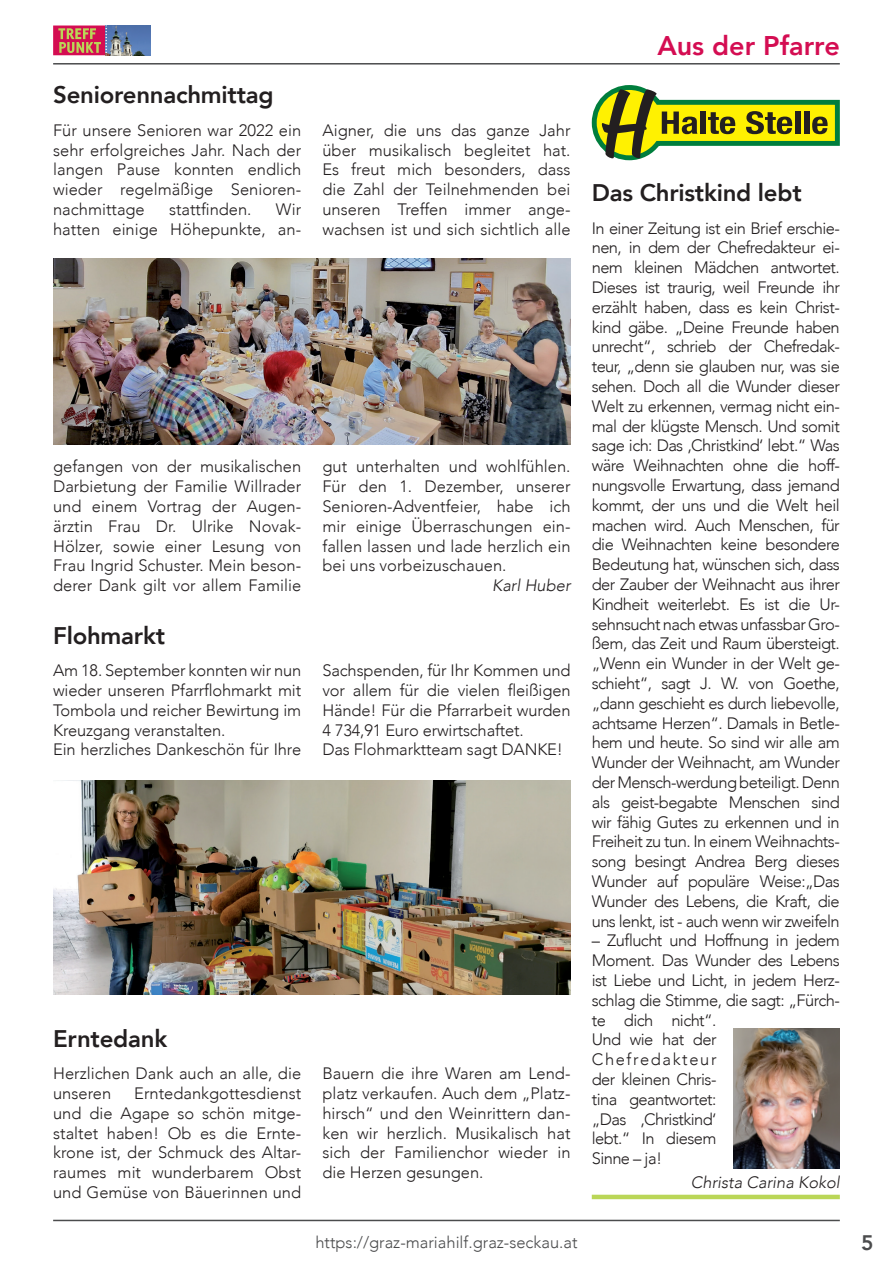
<style>
.page{position:relative;width:893px;height:1263px;background:#fff}
.page>*{position:absolute;margin:0;border:0;box-sizing:border-box;transform-origin:0 0}
.t1{font:800 27px "Avenir LT Com";color:#d40d52}
.t2{font:800 24px "Avenir LT Com";letter-spacing:-.01em;color:#231f20}
.t3{font:800 21px "Avenir LT Com";color:#4b4c4d}
.t4{font:300 16.5px/19.8px "Avenir LT Com";letter-spacing:-.01em;color:#231f20;text-align:justify}
.t5{font:300 16.5px/19.8px "Avenir LT Com";letter-spacing:-.035em;color:#231f20}
.t6{font:300 16.5px "Avenir LT Com";color:#4b4c4d}
.t7{font:italic 300 16.5px "Avenir LT Com";color:#231f20}
</style>
<div class="page">
<hr style="left:53px;top:1220px;width:787px;height:1px;background:#4b4c4d">
<hr style="left:53px;top:63px;width:787px;height:2px;background:#4b4c4d">
<img style="left:107px;top:26px;width:44px;height:29px">
<svg style="left:53px;top:26px;width:54px;height:30px;background:#ca515b"></svg>
<img style="left:733px;top:1028px;width:107px;height:140px">
<hr style="left:592px;top:1195px;width:248px;height:4px;background:#bad657">
<svg style="left:591px;top:85px;width:249px;height:76px"></svg>
<img style="left:53px;top:780px;width:517px;height:215px">
<img style="left:53px;top:259px;width:517px;height:185px">
<h2 class="t2" style="left:53px;top:81px;width:222px">Seniorennachmittag</h2>
<p class="t4" style="left:53px;top:120px;width:250px">Für unsere Senioren war 2022 ein sehr erfolgreiches Jahr. Nach der langen Pause konnten endlich wieder regelmäßige Senioren&shy;nachmittage</p>
<p class="t4" style="left:169px;top:199px;width:84px">stattfinden.</p>
<p class="t4" style="left:53px;top:199px;width:250px;text-align:right">Wir<br>hatten einige Höhepunkte, an-</p>
<p class="t4" style="left:322px;top:120px;width:250px">Aigner, die uns das ganze Jahr über musikalisch begleitet hat.<br>Es freut mich besonders, dass die Zahl der Teilnehmenden bei unseren Treffen immer ange&shy;wachsen ist und sich sichtlich alle</p>
<p class="t4" style="left:53px;top:457px;width:250px">gefangen von der musikalischen Darbietung der Familie Willrader und einem Vortrag der Augen&shy;ärztin Frau Dr. Ulrike Novak-Hölzer, sowie einer Lesung von Frau Ingrid Schuster. Mein beson&shy;derer Dank gilt vor allem Familie</p>
<p class="t4" style="left:322px;top:457px;width:250px">gut unterhalten und wohlfühlen.<br>Für den 1. Dezember, unserer Senioren-Adventfeier, habe ich mir einige Überraschungen ein&shy;fallen lassen und lade herzlich ein bei uns vorbeizuschauen.</p>
<p class="t7" style="left:492px;top:576px;width:80px">Karl Huber</p>
<h2 class="t2" style="left:53px;top:621px;width:113px">Flohmarkt</h2>
<p class="t4" style="left:53px;top:661px;width:250px;text-align:left">Am 18. September konnten wir nun wieder unseren Pfarrflohmarkt mit<br>Tombola und reicher Bewirtung im<br>Kreuzgang veranstalten.<br>Ein herzliches Dankeschön für Ihre</p>
<p class="t4" style="left:322px;top:661px;width:250px;text-align:left">Sachspenden, für Ihr Kommen und vor allem für die vielen fleißigen<br>Hände! Für die Pfarrarbeit wurden<br>4 734,91 Euro erwirtschaftet.<br>Das Flohmarktteam sagt DANKE!</p>
<h2 class="t2" style="left:53px;top:1024px;width:116px">Erntedank</h2>
<p class="t4" style="left:53px;top:1063px;width:250px">Herzlichen Dank auch an alle, die unseren</p>
<p class="t4" style="left:53px;top:1083px;width:250px;text-indent:81px">Erntedankgottesdienst und die Agape so schön mitge&shy;staltet haben! Ob es die Ernte&shy;krone ist, der Schmuck des Altar&shy;raumes mit wunderbarem Obst und Gemüse von Bäuerinnen und</p>
<p class="t4" style="left:322px;top:1063px;width:250px">Bauern die ihre Waren am Lend&shy;platz verkaufen. Auch dem „Platz&shy;hirsch“ und den Weinrittern dan&shy;ken wir herzlich. Musikalisch hat sich der Familienchor wieder in die Herzen gesungen.</p>
<h1 class="t1" style="left:657px;top:30px;width:184px">Aus der Pfarre</h1>
<h2 class="t2" style="left:592px;top:178px;width:211px">Das Christkind lebt</h2>
<p class="t4" style="left:592px;top:218px;width:250px">In einer Zeitung ist ein Brief erschie&shy;nen, in dem der Chefredakteur ei&shy;nem kleinen Mädchen antwortet.<br>Dieses ist traurig, weil Freunde ihr erzählt haben, dass es kein Christ&shy;kind gäbe. „Deine Freunde haben unrecht“, schrieb der Chefredak&shy;teur, „denn sie glauben nur, was sie sehen. Doch all die Wunder dieser Welt zu erkennen, vermag nicht ein&shy;mal der klügste Mensch. Und somit sage ich: Das ‚Christkind‘ lebt.“ Was wäre Weihnachten ohne die hoff&shy;nungsvolle Erwartung, dass jemand kommt, der uns und die Welt heil machen wird. Auch Menschen, für die Weihnachten keine besondere Bedeutung hat, wünschen sich, dass der Zauber der Weihnacht aus ihrer Kindheit weiterlebt. Es ist die Ur&shy;sehnsucht nach etwas unfassbar Gro&shy;ßem, das Zeit und Raum übersteigt. „Wenn ein Wunder in der Welt ge&shy;schieht“, sagt J. W. von Goethe, „dann geschieht es durch liebevolle, achtsame Herzen“. Damals in Betle&shy;hem und heute. So sind wir alle am Wunder der Weihnacht, am Wunder der Mensch-werdung beteiligt. Denn als geist-begabte Menschen sind wir fähig Gutes zu erkennen und in Freiheit zu tun. In einem Weihnachts&shy;song besingt Andrea Berg dieses Wunder auf populäre Weise:„Das Wunder des Lebens, die Kraft, die uns lenkt, ist - auch wenn wir zweifeln</p>
<p class="t5" style="left:592px;top:931px;width:250px">– Zuflucht und Hoffnung in jedem<br>Moment. Das Wunder des Lebens ist Liebe und Licht, in jedem Herz&shy;schlag die Stimme, die sagt: „Fürch&shy;te dich nicht“.<br>Und wie hat der<br>Chefredakteur<br>der kleinen Chris-<br>tina geantwortet:<br>„Das ‚Christkind‘<br>lebt.“ In diesem<br>Sinne – ja!</p>
<p class="t7" style="left:691px;top:1172px;width:150px">Christa Carina Kokol</p>
<p class="t6" style="left:315px;top:1232px;width:264px">https://graz-mariahilf.graz-seckau.at</p>
<p class="t3" style="left:861px;top:1230px;width:14px">5</p>
</div>
